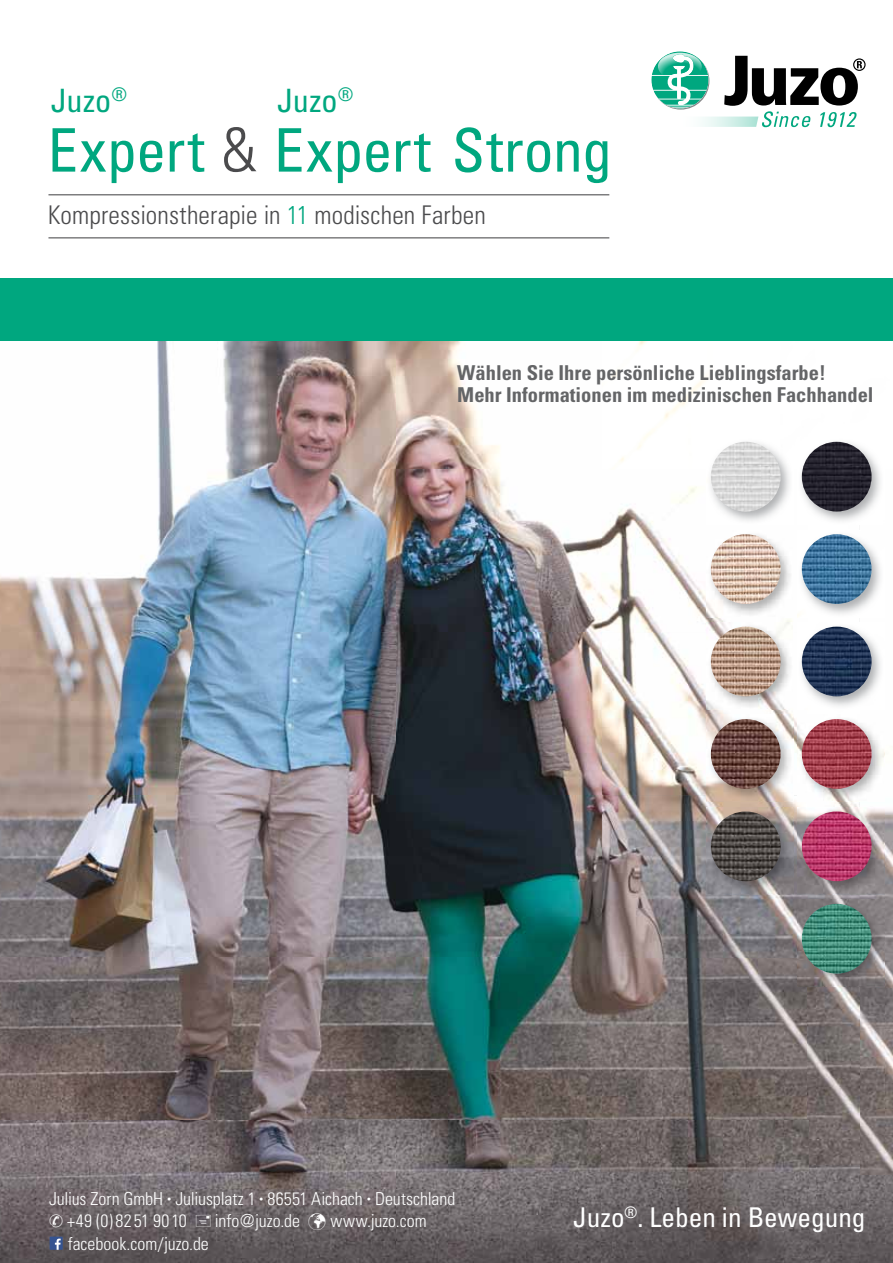
<style>
.page{position:relative;width:893px;height:1263px;background:#fff}
.page>*{position:absolute;margin:0;border:0;box-sizing:border-box;transform-origin:0 0}
.t1{font:condensed 60.15px "Univers";letter-spacing:.005em;color:#00a77f}
.t2{font:condensed 32.25px "Univers";letter-spacing:-.005em;color:#00a77f}
.t3{font:condensed 27.15px "Univers";color:#fff}
.t4{font:300 condensed 25.8px "Univers";letter-spacing:.005em;color:#4b4b4d}
.t5{font:700 condensed 20.55px/22.8px "Univers";color:#646567}
.t6{font:300 condensed 17.85px/22.2px "Univers";letter-spacing:-.005em;color:#fff}
.s1{font-weight:300;color:#4b4b4d}
.s2{color:#00a77f}
</style>
<div class="page">
<img style="left:157px;top:341px;width:550px;height:129px">
<img style="left:0;top:470px;width:808px;height:793px">
<img style="left:859px;top:802px;width:34px;height:461px">
<img style="left:808px;top:802px;width:51px;height:98px">
<img style="left:808px;top:987px;width:51px;height:276px">
<hr style="left:48px;top:237px;width:561px;height:1px;background:#4b4b4d">
<hr style="left:48px;top:194px;width:561px;height:1px;background:#4b4b4d">
<div style="left:0;top:279px;width:893px;height:62px;background:#00a77f"></div>
<img style="left:707px;top:441px;width:87px;height:84px">
<img style="left:711px;top:442px;width:70px;height:69px;border-radius:35px">
<img style="left:798px;top:441px;width:83px;height:84px">
<img style="left:802px;top:442px;width:70px;height:69px;border-radius:35px">
<img style="left:707px;top:530px;width:87px;height:87px">
<img style="left:711px;top:534px;width:70px;height:70px;border-radius:35px">
<img style="left:798px;top:530px;width:83px;height:87px">
<img style="left:802px;top:534px;width:70px;height:70px;border-radius:35px">
<img style="left:707px;top:623px;width:87px;height:86px">
<img style="left:711px;top:627px;width:70px;height:69px;border-radius:35px">
<img style="left:798px;top:623px;width:83px;height:86px">
<img style="left:802px;top:627px;width:70px;height:69px;border-radius:35px">
<img style="left:707px;top:715px;width:87px;height:87px">
<img style="left:711px;top:719px;width:70px;height:70px;border-radius:35px">
<img style="left:798px;top:715px;width:87px;height:87px">
<img style="left:802px;top:719px;width:70px;height:70px;border-radius:35px">
<img style="left:707px;top:807px;width:87px;height:87px">
<img style="left:711px;top:811px;width:70px;height:70px;border-radius:35px">
<img style="left:798px;top:807px;width:87px;height:87px">
<img style="left:802px;top:811px;width:70px;height:70px;border-radius:35px">
<img style="left:798px;top:900px;width:87px;height:87px">
<img style="left:802px;top:904px;width:70px;height:70px;border-radius:35px">
<svg style="left:651px;top:51px;width:215px;height:76px"></svg>
<div style="left:50px;top:1236px;width:13px;height:14px;background:#355390"></div>
<svg style="left:55px;top:1238px;width:6px;height:12px"></svg>
<svg style="left:196px;top:1215px;width:15px;height:12px"></svg>
<h2 class="t2" style="left:51px;top:80px;width:78px">Juzo<sup>®</sup></h2>
<h2 class="t2" style="left:277px;top:80px;width:78px">Juzo<sup>®</sup></h2>
<h1 class="t1" style="left:48px;top:112px;width:566px">Expert <span class="s1">&amp;</span> Expert Strong</h1>
<h3 class="t4" style="left:48px;top:199px;width:440px">Kompressionstherapie in <span class="s2">11</span> modischen Farben</h3>
<p class="t5" style="left:457px;top:361px;width:418px">Wählen Sie Ihre persönliche Lieblingsfarbe!<br>Mehr Informationen im medizinischen Fachhandel</p>
<p class="t6" style="left:49px;top:1188px;width:408px">Julius Zorn GmbH <sup>•</sup> Juliusplatz 1 <sup>•</sup> 86551 Aichach <sup>•</sup> Deutschland ✆ +49 (0) 82 51 90 10</p>
<p class="t6" style="left:215px;top:1210px;width:213px">info@juzo.de ✓ www.juzo.com</p>
<p class="t6" style="left:68px;top:1232px;width:143px">facebook.com/juzo.de</p>
<h3 class="t3" style="left:573px;top:1200px;width:294px">Juzo<sup>®</sup>. Leben in Bewegung</h3>
</div>
